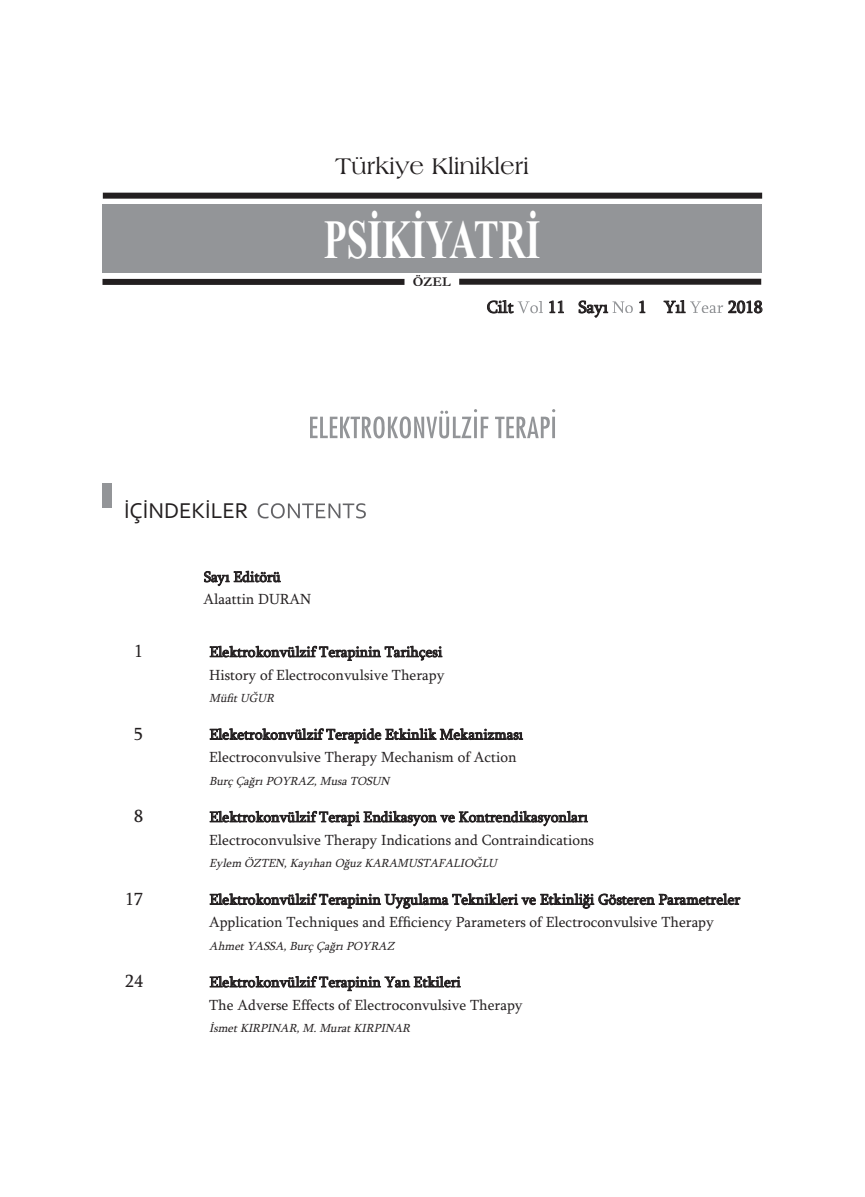
<style>
.page{position:relative;width:865px;height:1197px;background:#fff}
.page>*{position:absolute;margin:0;border:0;box-sizing:border-box;transform-origin:0 0}
.t1{font:700 55.35px "Times New Roman";color:#fff;scale:.68 1}
.t2{font:24px "Americana BT Roman";color:#231f20}
.t3{font:22.5px "Corbel";color:#231f20}
.t4{font:18px "Sylfaen";color:#231f20}
.t5{font:17.25px "Sylfaen";color:#231f20}
.t6{font:15px/22.6px "Sylfaen";color:#231f20}
.t7{font:700 13.5px "Garamond";color:#231f20}
.t8{font:italic 12px "Sylfaen";color:#231f20}
</style>
<div class="page">
<svg style="left:258px;top:503px;width:108px;height:15px"></svg>
<div style="left:103px;top:483px;width:9px;height:25px;background:#939598"></div>
<div style="left:102px;top:204px;width:660px;height:68px;background:#939598"></div>
<div style="left:103px;top:193px;width:659px;height:6px;background:#231f20"></div>
<div style="left:102px;top:279px;width:302px;height:6px;background:#231f20"></div>
<div style="left:459px;top:279px;width:302px;height:6px;background:#231f20"></div>
<svg style="left:517px;top:301px;width:26px;height:12px"></svg>
<svg style="left:612px;top:301px;width:21px;height:12px"></svg>
<svg style="left:690px;top:301px;width:33px;height:12px"></svg>
<svg style="left:310px;top:409px;width:216px;height:29px"></svg>
<h2 class="t2" style="left:335px;top:152px;width:195px">Türkiye Klinikleri</h2>
<h1 class="t1" style="left:324px;top:207px;width:320px">PSİKİYATRİ</h1>
<p class="t7" style="left:413px;top:274px;width:39px">ÖZEL</p>
<p class="t5" style="left:487px;top:296px;width:28px">Cilt</p>
<p class="t5" style="left:548px;top:296px;width:62px">11 Sayı</p>
<p class="t5" style="left:638px;top:296px;width:49px">1 Yıl</p>
<p class="t5" style="left:728px;top:296px;width:36px">2018</p>
<h3 class="t3" style="left:124px;top:497px;width:126px">İÇİNDEKİLER</h3>
<p class="t6" style="left:203px;top:565px;width:109px">Sayı Editörü<br>Alaattin DURAN</p>
<p class="t4" style="left:134px;top:640px;width:10px">1</p>
<p class="t6" style="left:209px;top:640px;width:237px">Elektrokonvülzif Terapinin Tarihçesi<br>History of Electroconvulsive Therapy</p>
<p class="t8" style="left:209px;top:690px;width:69px">Müfit UĞUR</p>
<p class="t4" style="left:134px;top:722px;width:10px">5</p>
<p class="t6" style="left:209px;top:722px;width:315px">Eleketrokonvülzif Terapide Etkinlik Mekanizması<br>Electroconvulsive Therapy Mechanism of Action</p>
<p class="t8" style="left:209px;top:773px;width:185px">Burç Çağrı POYRAZ, Musa TOSUN</p>
<p class="t4" style="left:134px;top:805px;width:10px">8</p>
<p class="t6" style="left:209px;top:805px;width:386px">Elektrokonvülzif Terapi Endikasyon ve Kontrendikasyonları<br>Electroconvulsive Therapy Indications and Contraindications</p>
<p class="t8" style="left:209px;top:855px;width:292px">Eylem ÖZTEN, Kayıhan Oğuz KARAMUSTAFALIOĞLU</p>
<p class="t4" style="left:125px;top:887px;width:19px">17</p>
<p class="t6" style="left:209px;top:887px;width:532px">Elektrokonvülzif Terapinin Uygulama Teknikleri ve Etkinliği Gösteren Parametreler<br>Application Techniques and Efficiency Parameters of Electroconvulsive Therapy</p>
<p class="t8" style="left:209px;top:938px;width:190px">Ahmet YASSA, Burç Çağrı POYRAZ</p>
<p class="t4" style="left:125px;top:970px;width:19px">24</p>
<p class="t6" style="left:209px;top:970px;width:315px">Elektrokonvülzif Terapinin Yan Etkileri<br>The Adverse Effects of Electroconvulsive Therapy</p>
<p class="t8" style="left:209px;top:1020px;width:206px">İsmet KIRPINAR, M. Murat KIRPINAR</p>
</div>
